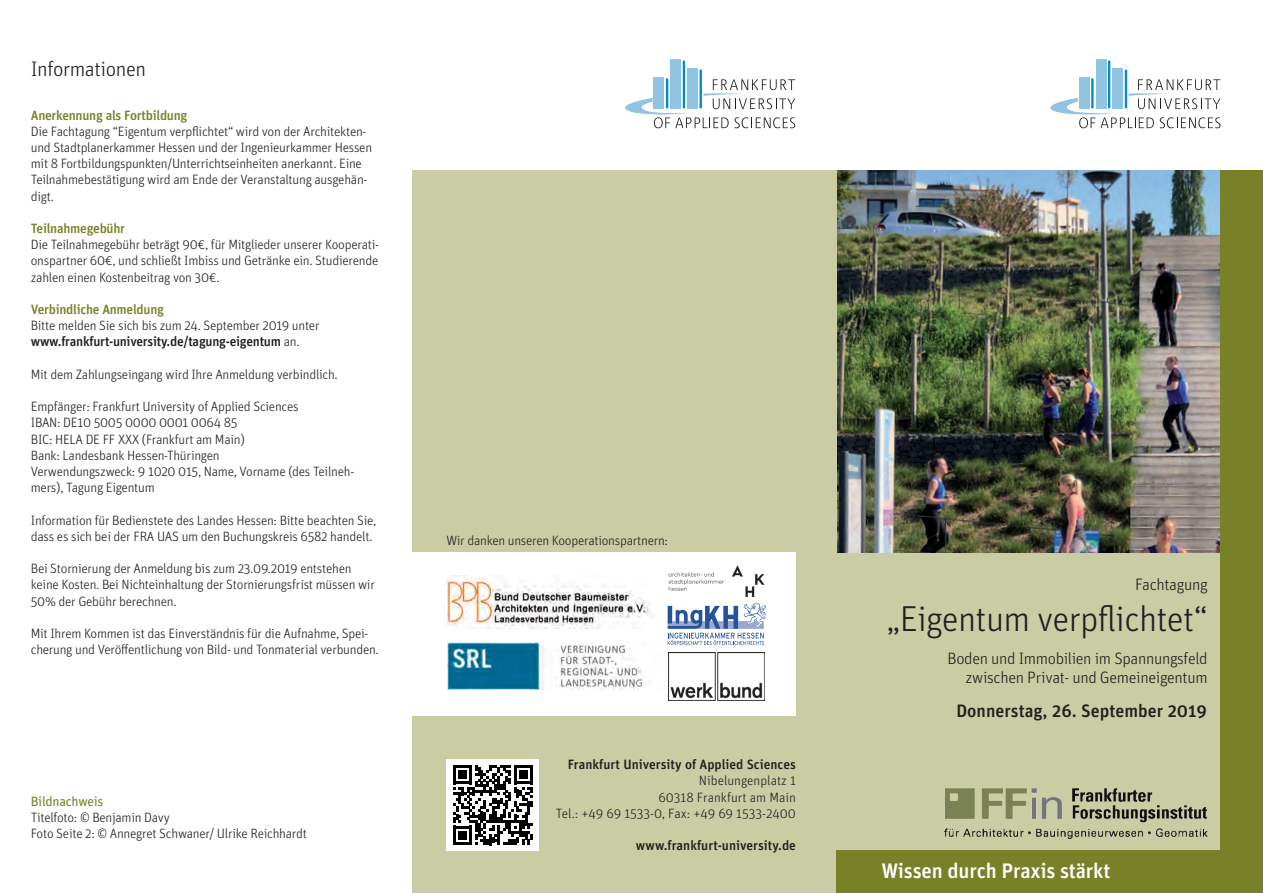
<style>
.page{position:relative;width:1263px;height:893px;background:#fff}
.page>*{position:absolute;margin:0;border:0;box-sizing:border-box;transform-origin:0 0}
.t1{font:300 36px "Unit Pro";letter-spacing:-.02em;color:#231f20}
.t2{font:500 21px "Unit Pro";letter-spacing:-.01em;color:#fff}
.t3{font:300 21px "Unit Pro";letter-spacing:-.02em;color:#231f20}
.t4{font:500 18px "Unit Pro";color:#231f20}
.t5{font:300 16.5px/19.8px "Unit Pro";letter-spacing:-.02em;color:#231f20;text-align:right}
.t6{font:300 13.5px/16.2px "Unit Pro";letter-spacing:-.02em;color:#231f20}
.t7{font:300 13.5px/16.2px "Unit Pro";color:#231f20;text-align:right}
.t8{font:500 13.5px "Unit Pro";color:#231f20}
.t9{font:500 13.5px "Unit Pro";letter-spacing:-.02em;color:#798128}
.t10{font:13.5px "Unit Pro";letter-spacing:-.02em;color:#798128}
.s1{font-weight:500}
</style>
<div class="page">
<div style="left:412px;top:170px;width:851px;height:723px;background:#cacda4"></div>
<img style="left:838px;top:170px;width:382px;height:383px">
<div style="left:446px;top:759px;width:93px;height:91px;background:#fff"></div>
<svg style="left:453px;top:765px;width:80px;height:80px"></svg>
<img style="left:944px;top:788px;width:264px;height:51px">
<div style="left:410px;top:553px;width:385px;height:163px;background:#fff"></div>
<img style="left:447px;top:642px;width:221px;height:48px">
<img style="left:668px;top:653px;width:96px;height:47px">
<img style="left:444px;top:575px;width:206px;height:54px">
<img style="left:668px;top:565px;width:97px;height:32px">
<svg style="left:668px;top:603px;width:98px;height:42px"></svg>
<svg style="left:1050px;top:60px;width:170px;height:68px"></svg>
<div style="left:837px;top:850px;width:426px;height:43px;background:#798128"></div>
<svg style="left:625px;top:60px;width:170px;height:68px"></svg>
<div style="left:1220px;top:170px;width:43px;height:723px;background:#798128"></div>
<h2 class="t3" style="left:31px;top:56px;width:117px">Informationen</h2>
<p class="t9" style="left:31px;top:105px;width:158px">Anerkennung als Fortbildung</p>
<p class="t6" style="left:31px;top:123px;width:343px">Die Fachtagung “Eigentum verpflichtet“ wird von der Architekten&shy;und Stadtplanerkammer Hessen und der Ingenieurkammer Hessen mit 8 Fortbildungspunkten/Unterrichtseinheiten anerkannt. Eine Teilnahmebestätigung wird am Ende der Veranstaltung ausgehän&shy;digt.</p>
<p class="t9" style="left:31px;top:219px;width:96px">Teilnahmegebühr</p>
<p class="t6" style="left:31px;top:236px;width:350px;text-align:justify">Die Teilnahmegebühr beträgt 90€, für Mitglieder unserer Kooperati&shy;onspartner 60€, und schließt Imbiss und Getränke ein. Studierende zahlen einen Kostenbeitrag von 30€.</p>
<p class="t9" style="left:31px;top:300px;width:135px">Verbindliche Anmeldung</p>
<p class="t6" style="left:31px;top:317px;width:290px">Bitte melden Sie sich bis zum 24. September 2019 unter <span class="s1">www.frankfurt-university.de/tagung-eigentum</span> an.</p>
<p class="t6" style="left:31px;top:366px;width:308px">Mit dem Zahlungseingang wird Ihre Anmeldung verbindlich.</p>
<p class="t6" style="left:31px;top:398px;width:325px">Empfänger: Frankfurt University of Applied Sciences<br>IBAN: DE10 5005 0000 0001 0064 85<br>BIC: HELA DE FF XXX (Frankfurt am Main)<br>Bank: Landesbank Hessen-Thüringen<br>Verwendungszweck: 9 1020 015, Name, Vorname (des Teilneh&shy;mers), Tagung Eigentum</p>
<p class="t6" style="left:31px;top:512px;width:347px">Information für Bedienstete des Landes Hessen: Bitte beachten Sie, dass es sich bei der FRA UAS um den Buchungskreis 6582 handelt.</p>
<p class="t6" style="left:31px;top:560px;width:346px">Bei Stornierung der Anmeldung bis zum 23.09.2019 entstehen keine Kosten. Bei Nichteinhaltung der Stornierungsfrist müssen wir<br>50% der Gebühr berechnen.</p>
<p class="t6" style="left:31px;top:625px;width:350px">Mit Ihrem Kommen ist das Einverständnis für die Aufnahme, Spei&shy;cherung und Veröffentlichung von Bild- und Tonmaterial verbunden.</p>
<p class="t10" style="left:31px;top:792px;width:74px">Bildnachweis</p>
<p class="t6" style="left:31px;top:809px;width:278px">Titelfoto: © Benjamin Davy<br>Foto Seite 2: © Annegret Schwaner/ Ulrike Reichhardt</p>
<p class="t6" style="left:446px;top:532px;width:223px">Wir danken unseren Kooperationspartnern:</p>
<p class="t8" style="left:568px;top:755px;width:230px">Frankfurt University of Applied Sciences</p>
<p class="t7" style="left:556px;top:772px;width:241px">Nibelungenplatz 1<br>60318 Frankfurt am Main<br>Tel.: +49 69 1533-0, Fax: +49 69 1533-2400</p>
<p class="t8" style="left:636px;top:836px;width:161px">www.frankfurt-university.de</p>
<p class="t5" style="left:1135px;top:574px;width:74px">Fachtagung</p>
<h1 class="t1" style="left:886px;top:596px;width:323px">„Eigentum verpflichtet“</h1>
<p class="t5" style="left:947px;top:648px;width:262px">Boden und Immobilien im Spannungsfeld zwischen Privat- und Gemeineigentum</p>
<h3 class="t4" style="left:956px;top:698px;width:252px">Donnerstag, 26. September 2019</h3>
<h2 class="t2" style="left:881px;top:855px;width:231px">Wissen durch Praxis stärkt</h2>
</div>
